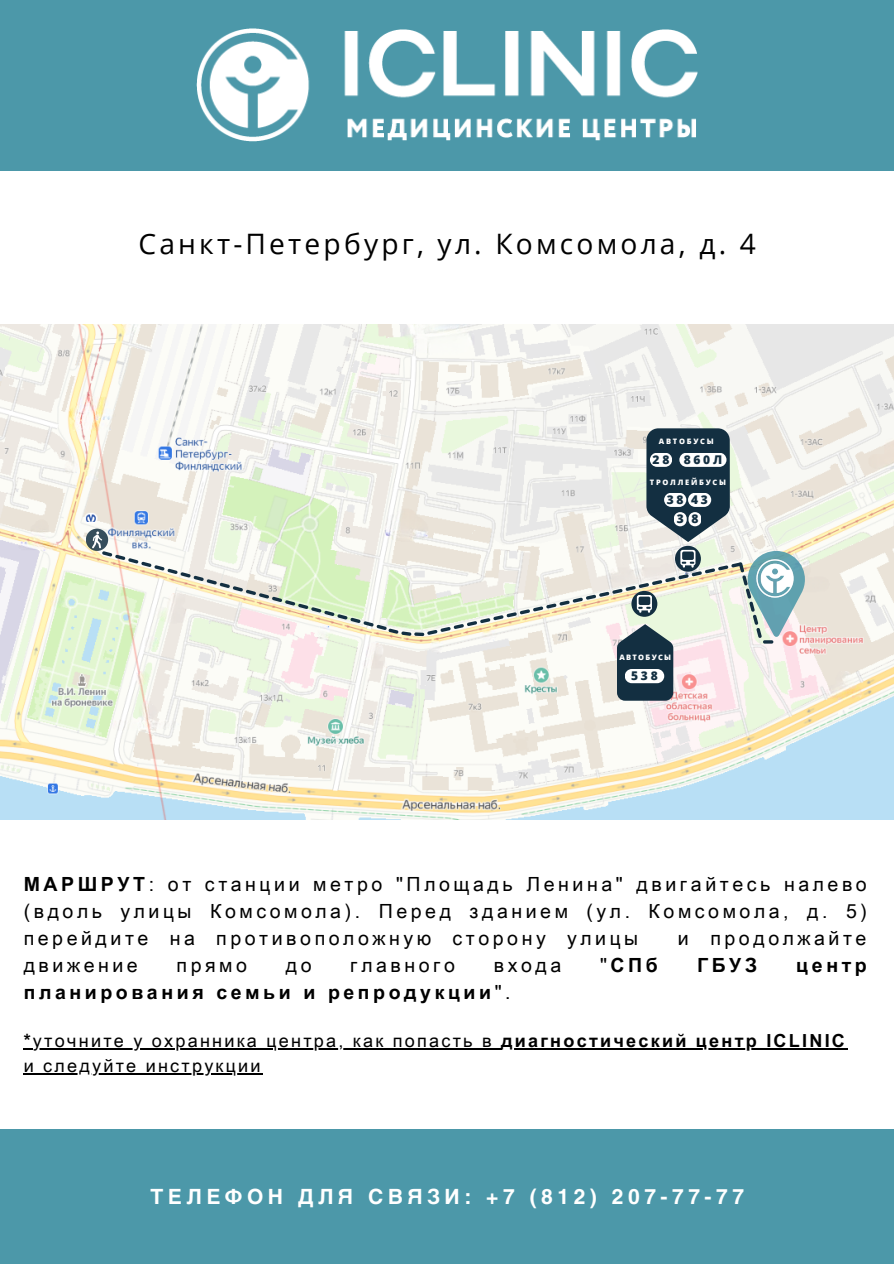
<style>
.page{position:relative;width:894px;height:1264px;background:#fff}
.page>*{position:absolute;margin:0;border:0;box-sizing:border-box;transform-origin:0 0}
.t1{font:28.2px "Open Sans";letter-spacing:.115em;color:#000}
.t2{font:700 21px "Helvetica LT Pro";letter-spacing:.215em;color:#fff}
.t3{font:19.5px/27px "Arial Unicode MS";letter-spacing:.185em;color:#000;text-align:justify}
.t4{font:700 19.5px "Arial Unicode MS";letter-spacing:.185em;color:#000}
.t5{font:18px "Arial Unicode MS";letter-spacing:.125em;color:#000}
.t6{font:800 12px "Open Sans";letter-spacing:.23em;color:#132f41}
.t7{font:800 7.5px "Open Sans";letter-spacing:.23em;color:#fff}
.t8{font:800 7.5px "Open Sans";letter-spacing:.17em;color:#fff}
.s1{font-weight:700}
.s2{font-weight:400}
</style>
<div class="page">
<div style="left:0;top:0;width:893px;height:171px;background:#4c98a9"></div>
<img style="left:196px;top:29px;width:501px;height:113px">
<img style="left:0;top:324px;width:893px;height:495px">
<div style="left:0;top:1129px;width:893px;height:134px;background:#4c98a9"></div>
<svg style="left:86px;top:528px;width:22px;height:23px"></svg>
<hr style="left:33px;top:1048px;width:468px;height:1px;background:#000">
<hr style="left:501px;top:1048px;width:346px;height:1px;background:#000">
<hr style="left:24px;top:1073px;width:239px;height:1px;background:#000">
<svg style="left:92px;top:428px;width:712px;height:272px"></svg>
<p class="t1" style="left:138px;top:223px;width:619px">Санкт-Петербург, ул. Комсомола, д. 4</p>
<p class="t7" style="left:658px;top:436px;width:56px">АВТОБУСЫ</p>
<p class="t7" style="left:649px;top:476px;width:78px">ТРОЛЛЕЙБУСЫ</p>
<p class="t6" style="left:652px;top:451px;width:18px">28</p>
<p class="t6" style="left:683px;top:451px;width:40px">860Л</p>
<p class="t6" style="left:666px;top:491px;width:18px">38</p>
<p class="t6" style="left:691px;top:491px;width:18px">43</p>
<p class="t6" style="left:676px;top:510px;width:9px">3</p>
<p class="t6" style="left:691px;top:510px;width:9px">8</p>
<p class="t8" style="left:619px;top:652px;width:53px">АВТОБУСЫ</p>
<p class="t6" style="left:631px;top:667px;width:28px">538</p>
<p class="t3" style="left:24px;top:869px;width:844px"><span class="s1">МАРШРУТ</span>: от станции метро "Площадь Ленина" двигайтесь налево (вдоль улицы Комсомола). Перед зданием (ул. Комсомола, д. 5) перейдите на противоположную сторону улицы</p>
<p class="t3" style="left:677px;top:923px;width:190px">и продолжайте</p>
<p class="t3" style="left:24px;top:950px;width:116px">движение</p>
<p class="t3" style="left:176px;top:950px;width:72px">прямо</p>
<p class="t3" style="left:286px;top:950px;width:27px">до</p>
<p class="t3" style="left:350px;top:950px;width:106px">главного</p>
<p class="t3" style="left:493px;top:950px;width:69px">входа</p>
<p class="t4" style="left:600px;top:951px;width:59px"><span class="s2">"</span>СПб</p>
<p class="t4" style="left:696px;top:951px;width:62px">ГБУЗ</p>
<p class="t4" style="left:796px;top:951px;width:72px">центр</p>
<p class="t4" style="left:24px;top:978px;width:488px">планирования семьи и репродукции<span class="s2">".</span></p>
<p class="t5" style="left:24px;top:1028px;width:822px"><span class="s1">*</span>уточните у охранника центра, как попасть в <span class="s1">диагностический центр ICLINIC</span></p>
<p class="t5" style="left:24px;top:1052px;width:238px">и следуйте инструкции</p>
<p class="t2" style="left:150px;top:1188px;width:595px">ТЕЛЕФОН ДЛЯ СВЯЗИ: +7 (812) 207-77-77</p>
</div>
